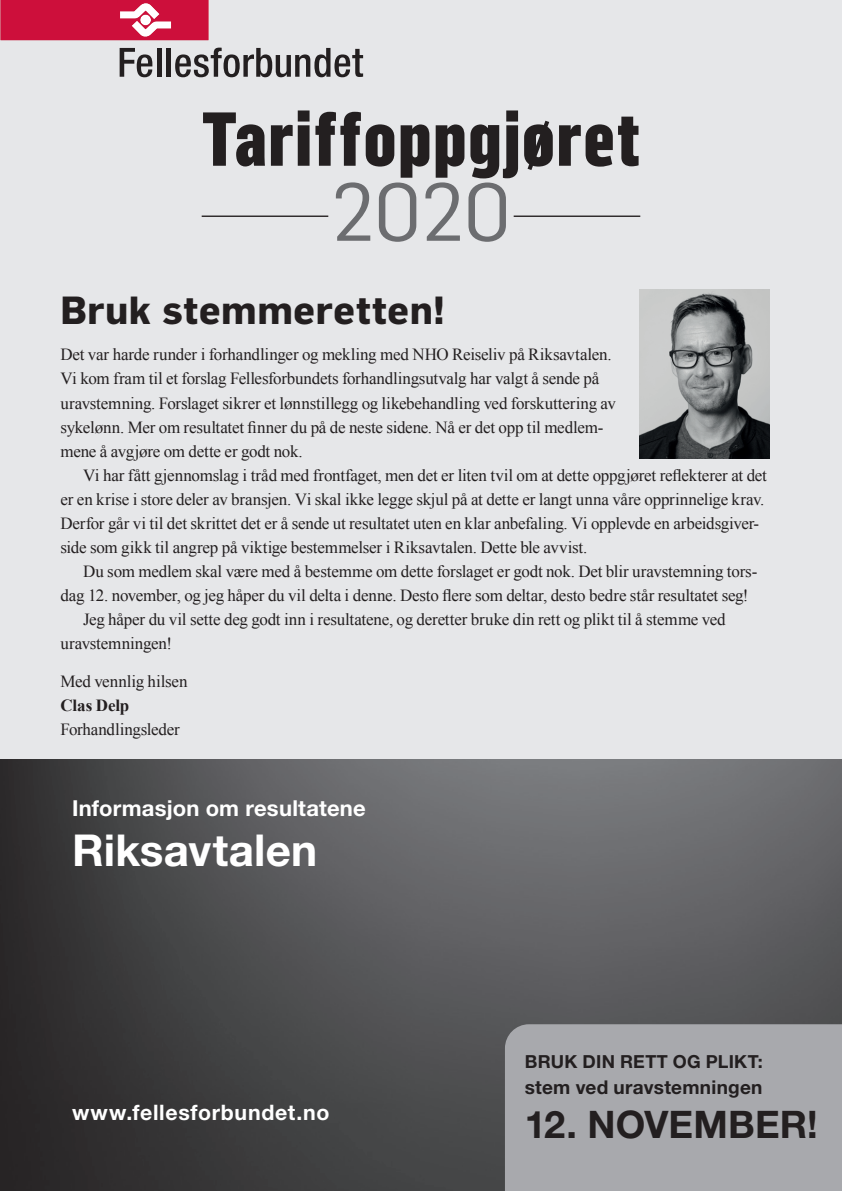
<style>
.page{position:relative;width:842px;height:1191px;background:#e6e7e9}
.page>*{position:absolute;margin:0;border:0;box-sizing:border-box;transform-origin:0 0}
.t1{font:80.2px "Flama";color:#6c6d70}
.t2{font:900 74.8px "Flama Condensed";letter-spacing:.02em;color:#231f20}
.t3{font:700 44px "Helvetica Neue LT Std";letter-spacing:.005em;color:#fff}
.t4{font:700 38.4px "Flama";letter-spacing:.015em;color:#231f20}
.t5{font:700 38px "Helvetica Neue LT Std";letter-spacing:.005em;color:#231f20}
.t6{font:700 22px "Helvetica Neue LT Std";letter-spacing:.01em;color:#fff}
.t7{font:700 21.4px "Helvetica Neue LT Std";letter-spacing:.03em;color:#fff}
.t8{font:700 19px "Helvetica Neue LT Std";letter-spacing:.015em;color:#231f20}
.t9{font:700 18px "Helvetica Neue LT Std";letter-spacing:.015em;color:#231f20}
.t10{font:17px/24px "Times New Roman";letter-spacing:-.015em;color:#231f20}
.t11{font:700 17px "Times New Roman";letter-spacing:-.005em;color:#231f20}
</style>
<div class="page">
<img style="left:0;top:760px;width:842px;height:431px">
<div style="left:505px;top:1024px;width:337px;height:167px;background:#a8a9ad"></div>
<svg style="left:120px;top:48px;width:32px;height:29px"></svg>
<hr style="left:157px;top:48px;width:4px;height:29px;background:#231f20">
<hr style="left:167px;top:48px;width:4px;height:29px;background:#231f20">
<svg style="left:175px;top:48px;width:188px;height:29px"></svg>
<hr style="left:202px;top:215px;width:126px;height:2px;background:#231f20">
<hr style="left:514px;top:215px;width:126px;height:2px;background:#231f20">
<svg style="left:1px;top:0;width:207px;height:40px;background:#d1234b"></svg>
<img style="left:640px;top:289px;width:130px;height:169px">
<h2 class="t2" style="left:202px;top:91px;width:440px">Tariffoppgjøret</h2>
<h1 class="t1" style="left:331px;top:165px;width:181px">2020</h1>
<h3 class="t4" style="left:60px;top:287px;width:386px">Bruk stemmeretten!</h3>
<p class="t10" style="left:60px;top:342px;width:557px">Det var harde runder i forhandlinger og mekling med NHO Reiseliv på Riksavtalen.<br>Vi kom fram til et forslag Fellesforbundets forhandlingsutvalg har valgt å sende på uravstemning. Forslaget sikrer et lønnstillegg og likebehandling ved forskuttering av sykelønn. Mer om resultatet finner du på de neste sidene. Nå er det opp til medlem&shy;mene å avgjøre om dette er godt nok.</p>
<p class="t10" style="left:60px;top:462px;width:708px;text-indent:23px">Vi har fått gjennomslag i tråd med frontfaget, men det er liten tvil om at dette oppgjøret reflekterer at det er en krise i store deler av bransjen. Vi skal ikke legge skjul på at dette er langt unna våre opprinnelige krav.<br>Derfor går vi til det skrittet det er å sende ut resultatet uten en klar anbefaling. Vi opplevde en arbeidsgiver&shy;side som gikk til angrep på viktige bestemmelser i Riksavtalen. Dette ble avvist.</p>
<p class="t10" style="left:83px;top:558px;width:676px">Du som medlem skal være med å bestemme om dette forslaget er godt nok. Det blir uravstemning tors-</p>
<p class="t10" style="left:60px;top:582px;width:690px">dag 12. november, og jeg håper du vil delta i denne. Desto flere som deltar, desto bedre står resultatet seg!</p>
<p class="t10" style="left:83px;top:606px;width:644px">Jeg håper du vil sette deg godt inn i resultatene, og deretter bruke din rett og plikt til å stemme ved</p>
<p class="t10" style="left:60px;top:630px;width:113px">uravstemningen!</p>
<p class="t10" style="left:60px;top:668px;width:129px">Med vennlig hilsen</p>
<p class="t11" style="left:60px;top:693px;width:70px">Clas Delp</p>
<p class="t10" style="left:60px;top:716px;width:121px">Forhandlingsleder</p>
<p class="t6" style="left:72px;top:794px;width:295px">Informasjon om resultatene</p>
<h3 class="t3" style="left:72px;top:823px;width:247px">Riksavtalen</h3>
<p class="t7" style="left:72px;top:1099px;width:259px">www.fellesforbundet.no</p>
<p class="t9" style="left:525px;top:1050px;width:239px">BRUK DIN RETT OG PLIKT:</p>
<p class="t8" style="left:525px;top:1075px;width:239px">stem ved uravstemningen</p>
<h3 class="t5" style="left:525px;top:1100px;width:295px">12. NOVEMBER!</h3>
</div>
